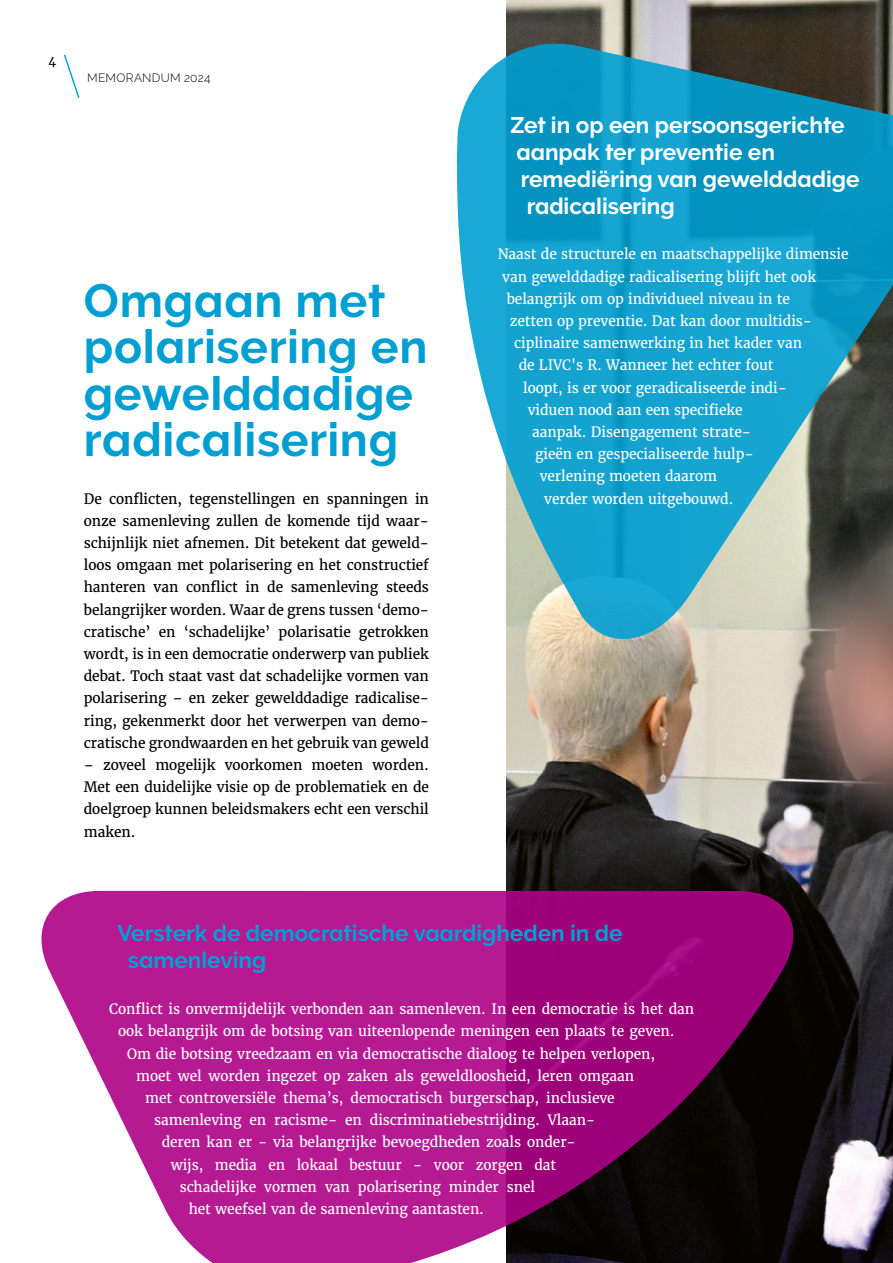
<style>
.page{position:relative;width:893px;height:1263px;background:#fff}
.page>*{position:absolute;margin:0;border:0;box-sizing:border-box;transform-origin:0 0}
.t1{font:700 46.5px/46.5px "Raleway";letter-spacing:.015em;color:#009fd2}
.t2{font:700 22.5px "Raleway";color:#fff}
.t3{font:700 22.5px/27px "Raleway";color:#009fd2}
.t4{font:14.25px "Merriweather";letter-spacing:-.005em;color:#fff}
.t5{font:14.25px/22.2px "Merriweather";letter-spacing:-.005em;color:#000;text-align:justify}
.t6{font:300 12px "Raleway";letter-spacing:.025em;color:#000}
.t7{font:12px "Merriweather";color:#000}
</style>
<div class="page">
<svg style="left:63px;top:54px;width:17px;height:44px"></svg>
<img style="left:506px;top:0;width:387px;height:1263px">
<svg style="left:41px;top:891px;width:766px;height:372px;background:#9a257f"></svg>
<svg style="left:456px;top:33px;width:437px;height:621px;background:#3d9db7"></svg>
<p class="t7" style="left:48px;top:53px;width:9px">4</p>
<p class="t6" style="left:87px;top:71px;width:125px">MEMORANDUM 2024</p>
<h1 class="t1" style="left:84px;top:277px;width:345px">Omgaan met polarisering en gewelddadige radicalisering</h1>
<p class="t5" style="left:84px;top:487px;width:347px">De conflicten, tegenstellingen en spanningen in onze samenleving zullen de komende tijd waar&shy;schijnlijk niet afnemen. Dit betekent dat geweld&shy;loos omgaan met polarisering en het constructief hanteren van conflict in de samenleving steeds belangrijker worden. Waar de grens tussen ‘demo&shy;cratische’ en ‘schadelijke’ polarisatie getrokken wordt, is in een democratie onderwerp van publiek debat. Toch staat vast dat schadelijke vormen van polarisering – en zeker gewelddadige radicalise&shy;ring, gekenmerkt door het verwerpen van demo&shy;cratische grondwaarden en het gebruik van geweld</p>
<p class="t5" style="left:84px;top:754px;width:347px">– zoveel mogelijk voorkomen moeten worden.<br>Met een duidelijke visie op de problematiek en de doelgroep kunnen beleidsmakers echt een verschil maken.</p>
<h2 class="t2" style="left:510px;top:112px;width:336px">Zet in op een persoonsgerichte</h2>
<h2 class="t2" style="left:516px;top:139px;width:260px">aanpak ter preventie en</h2>
<h2 class="t2" style="left:521px;top:166px;width:340px">remediëring van gewelddadige</h2>
<h2 class="t2" style="left:527px;top:193px;width:149px">radicalisering</h2>
<p class="t4" style="left:498px;top:245px;width:352px">Naast de structurele en maatschappelijke dimensie</p>
<p class="t4" style="left:502px;top:268px;width:315px">van gewelddadige radicalisering blijft het ook</p>
<p class="t4" style="left:507px;top:290px;width:285px">belangrijk om op individueel niveau in te</p>
<p class="t4" style="left:510px;top:312px;width:304px">zetten op preventie. Dat kan door multidis-</p>
<p class="t4" style="left:514px;top:334px;width:289px">ciplinaire samenwerking in het kader van</p>
<p class="t4" style="left:519px;top:356px;width:256px">de LIVC's R. Wanneer het echter fout</p>
<p class="t4" style="left:523px;top:379px;width:265px">loopt, is er voor geradicaliseerde indi-</p>
<p class="t4" style="left:528px;top:401px;width:216px">viduen nood aan een specifieke</p>
<p class="t4" style="left:532px;top:423px;width:220px">aanpak. Disengagement strate-</p>
<p class="t4" style="left:535px;top:445px;width:220px">gieën en gespecialiseerde hulp-</p>
<p class="t4" style="left:540px;top:467px;width:179px">verlening moeten daarom</p>
<p class="t4" style="left:544px;top:490px;width:191px">verder worden uitgebouwd.</p>
<h2 class="t3" style="left:128px;top:919px;width:496px;text-indent:-11px">Versterk de democratische vaardigheden in de samenleving</h2>
<p class="t4" style="left:109px;top:1000px;width:586px">Conflict is onvermijdelijk verbonden aan samenleven. In een democratie is het dan</p>
<p class="t4" style="left:118px;top:1022px;width:558px">ook belangrijk om de botsing van uiteenlopende meningen een plaats te geven.</p>
<p class="t4" style="left:127px;top:1045px;width:530px">Om die botsing vreedzaam en via democratische dialoog te helpen verlopen,</p>
<p class="t4" style="left:136px;top:1067px;width:499px">moet wel worden ingezet op zaken als geweldloosheid, leren omgaan</p>
<p class="t4" style="left:145px;top:1089px;width:471px">met controversiële thema’s, democratisch burgerschap, inclusieve</p>
<p class="t4" style="left:154px;top:1111px;width:443px">samenleving en racisme- en discriminatiebestrijding. Vlaan-</p>
<p class="t4" style="left:162px;top:1133px;width:416px">deren kan er - via belangrijke bevoegdheden zoals onder-</p>
<p class="t4" style="left:171px;top:1156px;width:387px">wijs, media en lokaal bestuur - voor zorgen dat</p>
<p class="t4" style="left:180px;top:1178px;width:357px">schadelijke vormen van polarisering minder snel</p>
<p class="t4" style="left:189px;top:1200px;width:297px">het weefsel van de samenleving aantasten.</p>
</div>
